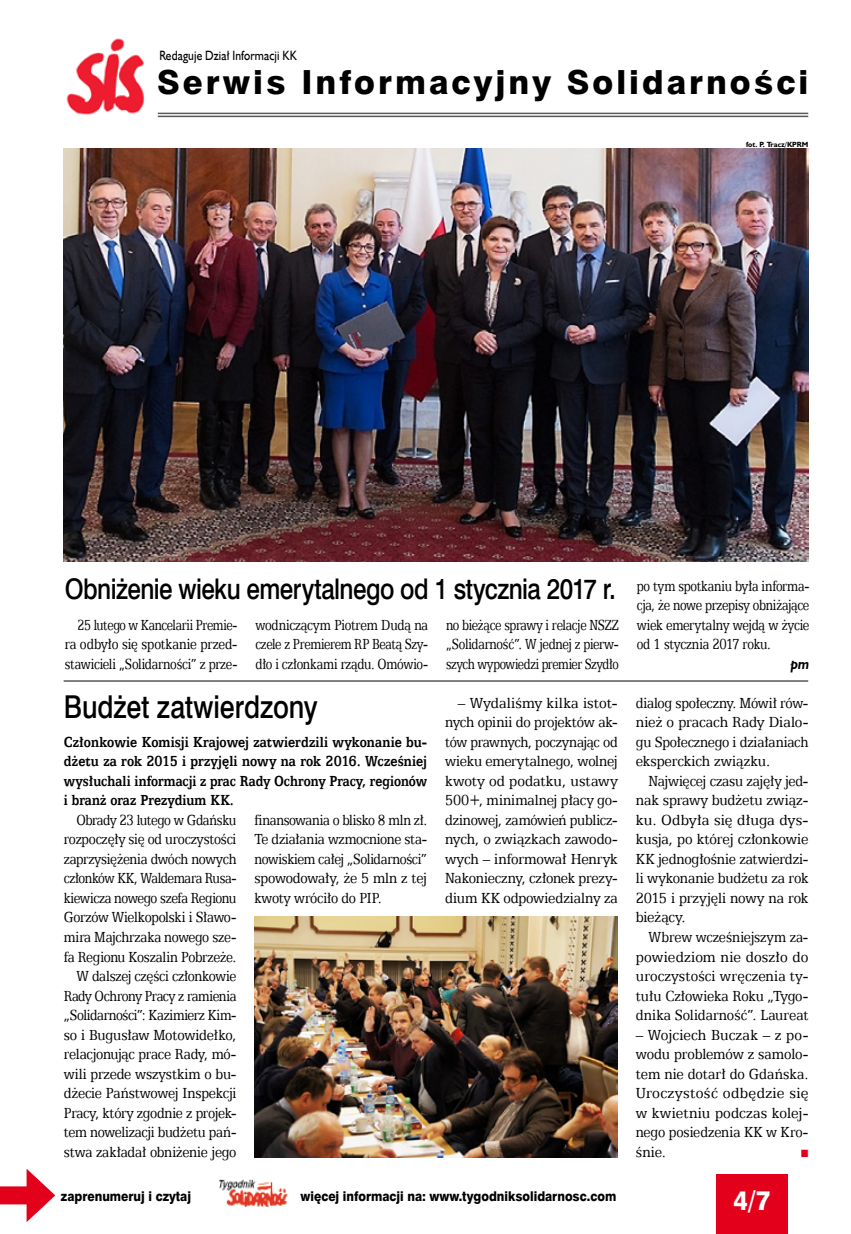
<style>
.page{position:relative;width:851px;height:1234px;background:#fff}
.page>*{position:absolute;margin:0;border:0;box-sizing:border-box;transform-origin:0 0}
.t1{font:33.3px "Swis 721 Hv EU";letter-spacing:.09em;color:#000}
.t2{font:31.5px "Swis 721 Md EU";letter-spacing:-.005em;color:#000;scale:.85 1}
.t3{font:28.5px "Swis 721 Md EU";letter-spacing:-.02em;color:#000;scale:.85 1}
.t4{font:27px "Swis 721 Hv EU";color:#fff;scale:.9 1}
.t5{font:16.5px/19.5px "Egyptian 505 EU";letter-spacing:-.015em;color:#000;text-align:right;scale:.82 1}
.t6{font:16.5px/19.5px "Egyptian 505 EU";letter-spacing:-.015em;color:#000;text-align:justify;scale:.92 1}
.t7{font:16.5px/19.5px "Egyptian 505 EU";letter-spacing:-.015em;color:#000;text-align:justify;scale:.87 1}
.t8{font:16.5px/19.5px "Egyptian 505 EU";letter-spacing:-.015em;color:#000;text-align:justify;scale:.8 1}
.t9{font:700 16.5px/19.5px "Egyptian 505 EU";color:#000;text-align:justify;scale:.86 1}
.t10{font:16.5px/19.5px "Egyptian 505 EU";letter-spacing:-.015em;color:#000;text-align:justify;scale:.83 1}
.t11{font:16.5px/19.5px "Egyptian 505 EU";letter-spacing:-.015em;color:#000;text-align:justify;scale:.78 1}
.t12{font:16.5px/19.5px "Egyptian 505 EU";letter-spacing:-.015em;color:#000;text-align:justify;scale:.77 1}
.t13{font:italic 700 15px "Humanst 521 EU";color:#000;scale:.9 1}
.t14{font:13.5px "Swis 721 Hv EU";color:#000;scale:.9 1}
.t15{font:13.5px "Humanst 521 EU";letter-spacing:.015em;color:#000;scale:.85 1}
.t16{font:10.5px "Zapf Dingbats ITC";color:#e2001a;scale:.9 1}
.t17{font:700 7.5px "Humanst 521 EU";color:#000}
</style>
<div class="page">
<div style="left:716px;top:1174px;width:72px;height:59px;background:#e2001a"></div>
<img style="left:219px;top:1179px;width:69px;height:27px">
<div style="left:0;top:1186px;width:38px;height:18px;background:#e2001a"></div>
<svg style="left:27px;top:1169px;width:28px;height:52px"></svg>
<img style="left:66px;top:38px;width:80px;height:77px">
<hr style="left:158px;top:113px;width:650px;height:1px;background:#58585a">
<hr style="left:158px;top:116px;width:650px;height:1px;background:#58585a">
<img style="left:254px;top:916px;width:363px;height:241px">
<hr style="left:64px;top:680px;width:744px;height:1px;background:#000">
<img style="left:64px;top:149px;width:744px;height:412px">
<p class="t15" style="left:159px;top:47px;width:163px">Redaguje Dział Informacji KK</p>
<h1 class="t1" style="left:157px;top:62px;width:652px">Serwis Informacyjny Solidarności</h1>
<p class="t17" style="left:746px;top:140px;width:64px">fot. P. Tracz/KPRM</p>
<h3 class="t3" style="left:65px;top:571px;width:649px">Obniżenie wieku emerytalnego od 1 stycznia 2017 r.</h3>
<p class="t12" style="left:65px;top:614px;width:226px;text-indent:13px">25 lutego w Kancelarii Premie&shy;ra odbyło się spotkanie przed&shy;stawicieli „Solidarności” z prze-</p>
<p class="t8" style="left:255px;top:614px;width:217px">wodniczącym Piotrem Dudą na czele z Premierem RP Beatą Szy&shy;dło i członkami rządu. Omówio-</p>
<p class="t11" style="left:446px;top:614px;width:223px">no bieżące sprawy i relacje NSZZ „Solidarność”. W jednej z pierw&shy;szych wypowiedzi premier Szydło</p>
<p class="t8" style="left:636px;top:575px;width:217px">po tym spotkaniu była informa&shy;cja, że nowe przepisy obniżające wiek emerytalny wejdą w życie od 1 stycznia 2017 roku.</p>
<p class="t13" style="left:790px;top:654px;width:22px">pm</p>
<h2 class="t2" style="left:64px;top:687px;width:300px">Budżet zatwierdzony</h2>
<p class="t9" style="left:64px;top:731px;width:424px">Członkowie Komisji Krajowej zatwierdzili wykonanie bu&shy;dżetu za rok 2015 i przyjęli nowy na rok 2016. Wcześniej wysłuchali informacji z prac Rady Ochrony Pracy, regionów i branż oraz Prezydium KK.</p>
<p class="t5" style="left:64px;top:809px;width:212px">Obrady 23 lutego w Gdańsku rozpoczęły się od uroczystości zaprzysiężenia dwóch nowych członków KK, Waldemara Rusa&shy;kiewicza nowego szefa Regionu<br>Gorzów Wielkopolski i Sławo&shy;mira Majchrzaka nowego sze&shy;fa Regionu Koszalin Pobrzeże.<br>W dalszej części członkowie<br>Rady Ochrony Pracy z ramienia „Solidarności”: Kazimierz Kim&shy;so i Bugusław Motowidełko, relacjonując prace Rady, mó&shy;wili przede wszystkim o bu&shy;dżecie Państwowej Inspekcji<br>Pracy, który zgodnie z projek&shy;tem nowelizacji budżetu pań&shy;stwa zakładał obniżenie jego</p>
<p class="t10" style="left:254px;top:809px;width:209px">finansowania o blisko 8 mln zł.<br>Te działania wzmocnione sta&shy;nowiskiem całej „Solidarności” spowodowały, że 5 mln z tej kwoty wróciło do PIP.</p>
<p class="t6" style="left:445px;top:692px;width:189px;text-indent:13px">– Wydaliśmy kilka istot&shy;nych opinii do projektów ak&shy;tów prawnych, poczynając od wieku emerytalnego, wolnej kwoty od podatku, ustawy 500+, minimalnej płacy go&shy;dzinowej, zamówień publicz&shy;nych, o związkach zawodo&shy;wych – informował Henryk Nakonieczny, członek prezy&shy;dium KK odpowiedzialny za</p>
<p class="t7" style="left:635px;top:692px;width:200px">dialog społeczny. Mówił rów&shy;nież o pracach Rady Dialo&shy;gu Społecznego i działaniach eksperckich związku.</p>
<p class="t7" style="left:635px;top:770px;width:200px;text-indent:13px">Najwięcej czasu zajęły jed&shy;nak sprawy budżetu związ&shy;ku. Odbyła się długa dys&shy;kusja, po której członkowie KK jednogłośnie zatwierdzi&shy;li wykonanie budżetu za rok 2015 i przyjęli nowy na rok bieżący.</p>
<p class="t7" style="left:635px;top:926px;width:200px;text-indent:13px">Wbrew wcześniejszym za&shy;powiedziom nie doszło do uroczystości wręczenia ty&shy;tułu Człowieka Roku „Tygo&shy;dnika Solidarność”. Laureat</p>
<p class="t6" style="left:635px;top:1024px;width:189px">– Wojciech Buczak – z po&shy;wodu problemów z samolo&shy;tem nie dotarł do Gdańska.<br>Uroczystość odbędzie się w kwietniu podczas kolej&shy;nego posiedzenia KK w Kro&shy;śnie.</p>
<p class="t16" style="left:801px;top:1147px;width:9px">■</p>
<p class="t14" style="left:61px;top:1187px;width:146px">zaprenumeruj i czytaj</p>
<p class="t14" style="left:300px;top:1187px;width:352px">więcej informacji na: www.tygodniksolidarnosc.com</p>
<h3 class="t4" style="left:733px;top:1183px;width:42px">4/7</h3>
</div>
